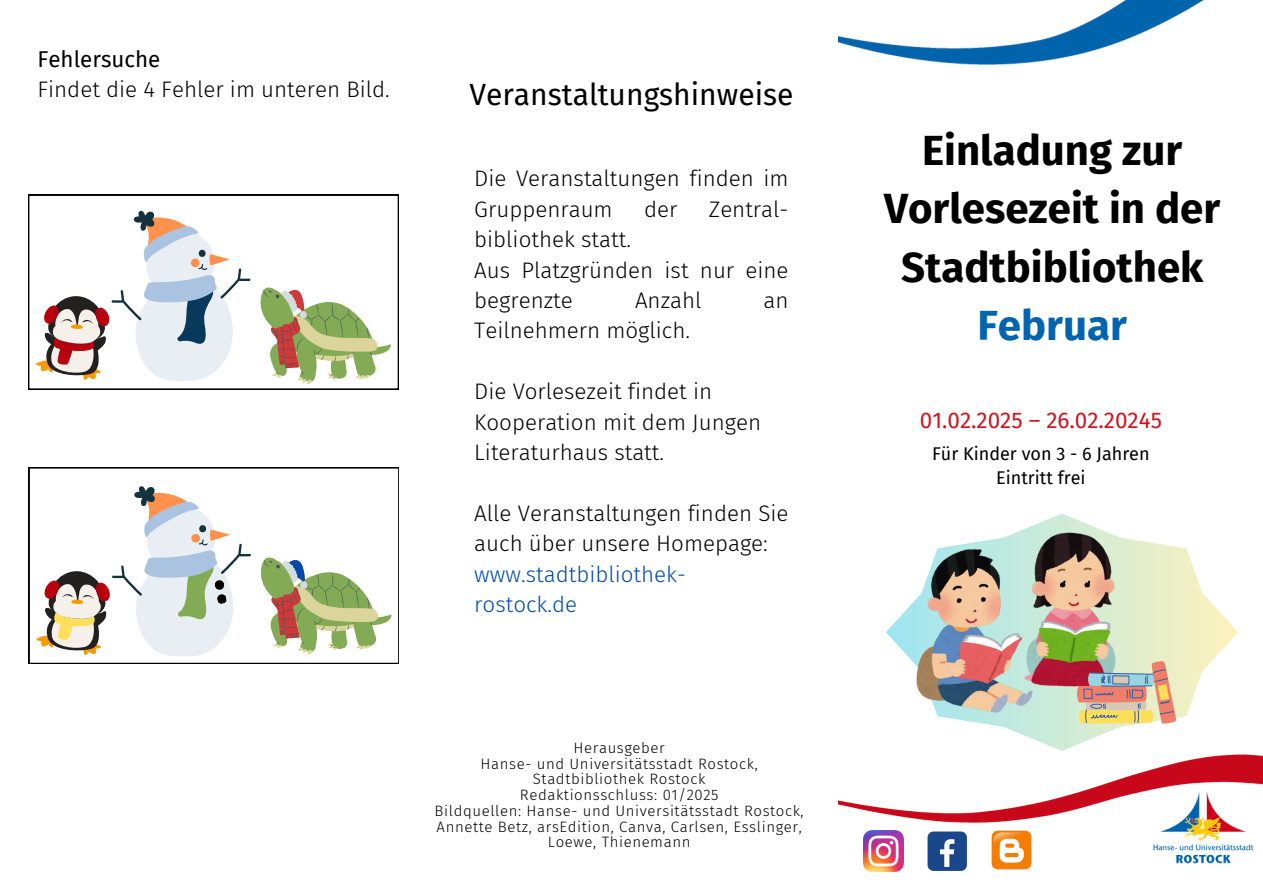
<style>
.page{position:relative;width:1263px;height:894px;background:#fff}
.page>*{position:absolute;margin:0;border:0;box-sizing:border-box;transform-origin:0 0}
.t1{font:700 42px/58.5px "Fira Sans";color:#000;text-align:center}
.t2{font:30px "Fira Sans";color:#000}
.t3{font:22.5px "Fira Sans";color:#d2121e}
.t4{font:300 22.35px/30.3px "Fira Sans";color:#000}
.t5{font:18px/24.8px "Fira Sans";color:#000;text-align:center}
.t6{font:300 15px/15.8px "Fira Sans";letter-spacing:.04em;color:#000;text-align:center}
.s1{font-weight:400}
.s2{color:#004aad}
.s3{color:#0264ae}
</style>
<div class="page">
<img style="left:838px;top:0;width:366px;height:65px">
<img style="left:838px;top:750px;width:425px;height:122px">
<svg style="left:886px;top:513px;width:352px;height:237px"></svg>
<img style="left:917px;top:532px;width:198px;height:180px">
<svg style="left:1076px;top:660px;width:101px;height:63px;background:#ceab90"></svg>
<svg style="left:29px;top:467px;width:370px;height:196px"></svg>
<svg style="left:28px;top:195px;width:370px;height:194px"></svg>
<p class="t4" style="left:37px;top:44px;width:354px"><span class="s1">Fehlersuche<br></span>Findet die 4 Fehler im unteren Bild.</p>
<p class="t2" style="left:469px;top:77px;width:326px">Veranstaltungshinweise</p>
<h3 class="t4" style="left:474px;top:164px;width:316px">Die Veranstaltungen finden im<br>Gruppenraum</h3>
<h3 class="t4" style="left:644px;top:194px;width:35px">der</h3>
<h3 class="t4" style="left:709px;top:194px;width:81px">Zentral-</h3>
<h3 class="t4" style="left:474px;top:224px;width:316px">bibliothek statt.<br>Aus Platzgründen ist nur eine begrenzte</h3>
<h3 class="t4" style="left:635px;top:285px;width:68px">Anzahl</h3>
<h3 class="t4" style="left:764px;top:285px;width:27px">an</h3>
<h3 class="t4" style="left:474px;top:316px;width:217px">Teilnehmern möglich.</h3>
<p class="t4" style="left:474px;top:376px;width:288px">Die Vorlesezeit findet in<br>Kooperation mit dem Jungen<br>Literaturhaus statt.</p>
<p class="t4" style="left:474px;top:498px;width:316px">Alle Veranstaltungen finden Sie auch über unsere Homepage: <span class="s2">www.stadtbibliothek&shy;rostock.de</span></p>
<p class="t6" style="left:573px;top:739px;width:93px">Herausgeber</p>
<h3 class="t6" style="left:481px;top:755px;width:279px">Hanse- und Universitätsstadt Rostock,</h3>
<h3 class="t6" style="left:533px;top:771px;width:174px">Stadtbibliothek Rostock</h3>
<h3 class="t6" style="left:520px;top:787px;width:200px">Redaktionsschluss: 01/2025</h3>
<p class="t6" style="left:435px;top:802px;width:371px">Bildquellen: Hanse- und Universitätsstadt Rostock,<br>Annette Betz, arsEdition, Canva, Carlsen, Esslinger,<br>Loewe, Thienemann</p>
<p class="t1" style="left:884px;top:121px;width:338px">Einladung zur<br>Vorlesezeit in der<br>Stadtbibliothek<br><span class="s3">Februar</span></p>
<p class="t3" style="left:920px;top:407px;width:244px">01.02.2025 – 26.02.20245</p>
<h2 class="t5" style="left:932px;top:441px;width:219px">Für Kinder von 3 - 6 Jahren<br>Eintritt frei</h2>
</div>
